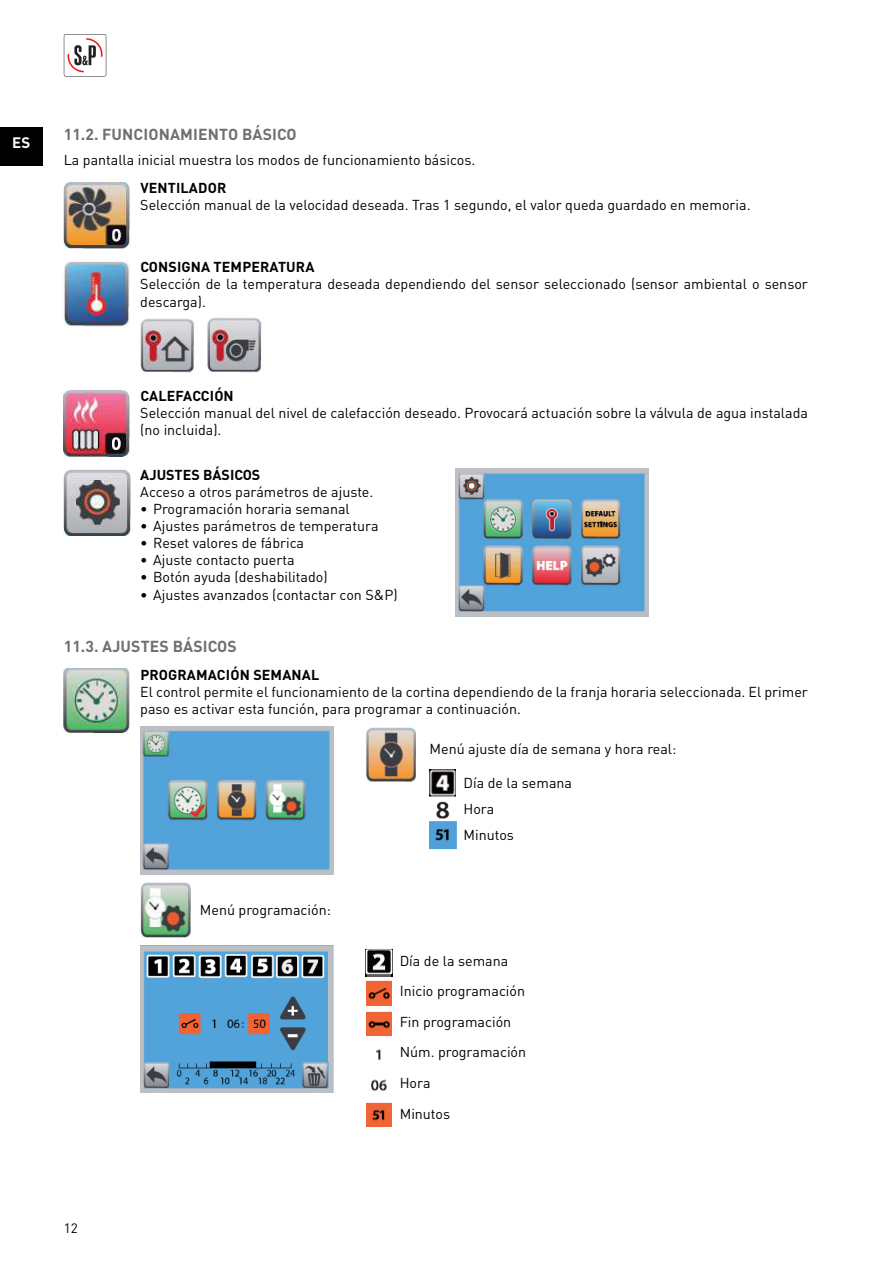
<style>
.page{position:relative;width:893px;height:1263px;background:#fff}
.page>*{position:absolute;margin:0;border:0;box-sizing:border-box;transform-origin:0 0}
.t1{font:700 15.75px "DIN Pro";letter-spacing:.01em;color:#706f6f}
.t2{font:700 15px "DIN Pro";color:#fff}
.t3{font:14.25px/30.6px "DIN Pro";color:#000}
.t4{font:700 14.25px "DIN Pro";letter-spacing:.01em;color:#000}
.t5{font:13.5px "DIN Pro";color:#000}
</style>
<div class="page">
<svg style="left:64px;top:34px;width:42px;height:43px"></svg>
<div style="left:0;top:128px;width:43px;height:38px;background:#000"></div>
<img style="left:64px;top:182px;width:66px;height:67px">
<img style="left:64px;top:261px;width:66px;height:66px">
<img style="left:140px;top:318px;width:122px;height:55px">
<img style="left:64px;top:390px;width:66px;height:66px">
<img style="left:64px;top:469px;width:66px;height:66px">
<img style="left:455px;top:469px;width:193px;height:147px">
<img style="left:64px;top:669px;width:66px;height:64px">
<img style="left:140px;top:727px;width:194px;height:147px">
<img style="left:366px;top:727px;width:49px;height:54px">
<img style="left:429px;top:769px;width:27px;height:27px">
<img style="left:436px;top:801px;width:14px;height:18px">
<img style="left:429px;top:822px;width:27px;height:27px">
<img style="left:140px;top:882px;width:50px;height:55px">
<img style="left:140px;top:946px;width:194px;height:147px">
<img style="left:366px;top:949px;width:27px;height:177px">
<p class="t2" style="left:12px;top:137px;width:19px">ES</p>
<p class="t1" style="left:64px;top:128px;width:234px">11.2. FUNCIONAMIENTO BÁSICO</p>
<p class="t3" style="left:64px;top:146px;width:413px">La pantalla inicial muestra los modos de funcionamiento básicos.</p>
<p class="t4" style="left:140px;top:183px;width:87px">VENTILADOR</p>
<p class="t3" style="left:140px;top:191px;width:612px">Selección manual de la velocidad deseada. Tras 1 segundo, el valor queda guardado en memoria.</p>
<p class="t4" style="left:140px;top:262px;width:176px">CONSIGNA TEMPERATURA</p>
<p class="t3" style="left:140px;top:277px;width:669px;line-height:17.1px">Selección de la temperatura deseada dependiendo del sensor seleccionado (sensor ambiental o sensor descarga).</p>
<p class="t4" style="left:140px;top:390px;width:95px">CALEFACCIÓN</p>
<p class="t3" style="left:140px;top:406px;width:669px;line-height:17.1px">Selección manual del nivel de calefacción deseado. Provocará actuación sobre la válvula de agua instalada (no incluida).</p>
<p class="t4" style="left:140px;top:470px;width:122px">AJUSTES BÁSICOS</p>
<p class="t3" style="left:140px;top:478px;width:235px">Acceso a otros parámetros de ajuste.</p>
<p class="t3" style="left:140px;top:495px;width:211px">• Programación horaria semanal</p>
<p class="t3" style="left:140px;top:512px;width:240px">• Ajustes parámetros de temperatura</p>
<p class="t3" style="left:140px;top:529px;width:165px">• Reset valores de fábrica</p>
<p class="t3" style="left:140px;top:547px;width:156px">• Ajuste contacto puerta</p>
<p class="t3" style="left:140px;top:564px;width:189px">• Botón ayuda (deshabilitado)</p>
<p class="t3" style="left:140px;top:581px;width:259px">• Ajustes avanzados (contactar con S&amp;P)</p>
<p class="t1" style="left:64px;top:641px;width:175px">11.3. AJUSTES BÁSICOS</p>
<p class="t4" style="left:140px;top:670px;width:180px">PROGRAMACIÓN SEMANAL</p>
<p class="t3" style="left:140px;top:685px;width:669px;line-height:17.1px">El control permite el funcionamiento de la cortina dependiendo de la franja horaria seleccionada. El primer paso es activar esta función, para programar a continuación.</p>
<p class="t3" style="left:429px;top:735px;width:248px">Menú ajuste día de semana y hora real:</p>
<p class="t3" style="left:463px;top:771px;width:110px;line-height:26.2px">Día de la semana<br>Hora<br>Minutos</p>
<p class="t3" style="left:200px;top:896px;width:133px">Menú programación:</p>
<p class="t3" style="left:400px;top:947px;width:128px">Día de la semana<br>Inicio programación<br>Fin programación<br>Núm. programación<br>Hora<br>Minutos</p>
<p class="t5" style="left:64px;top:1223px;width:16px">12</p>
</div>
